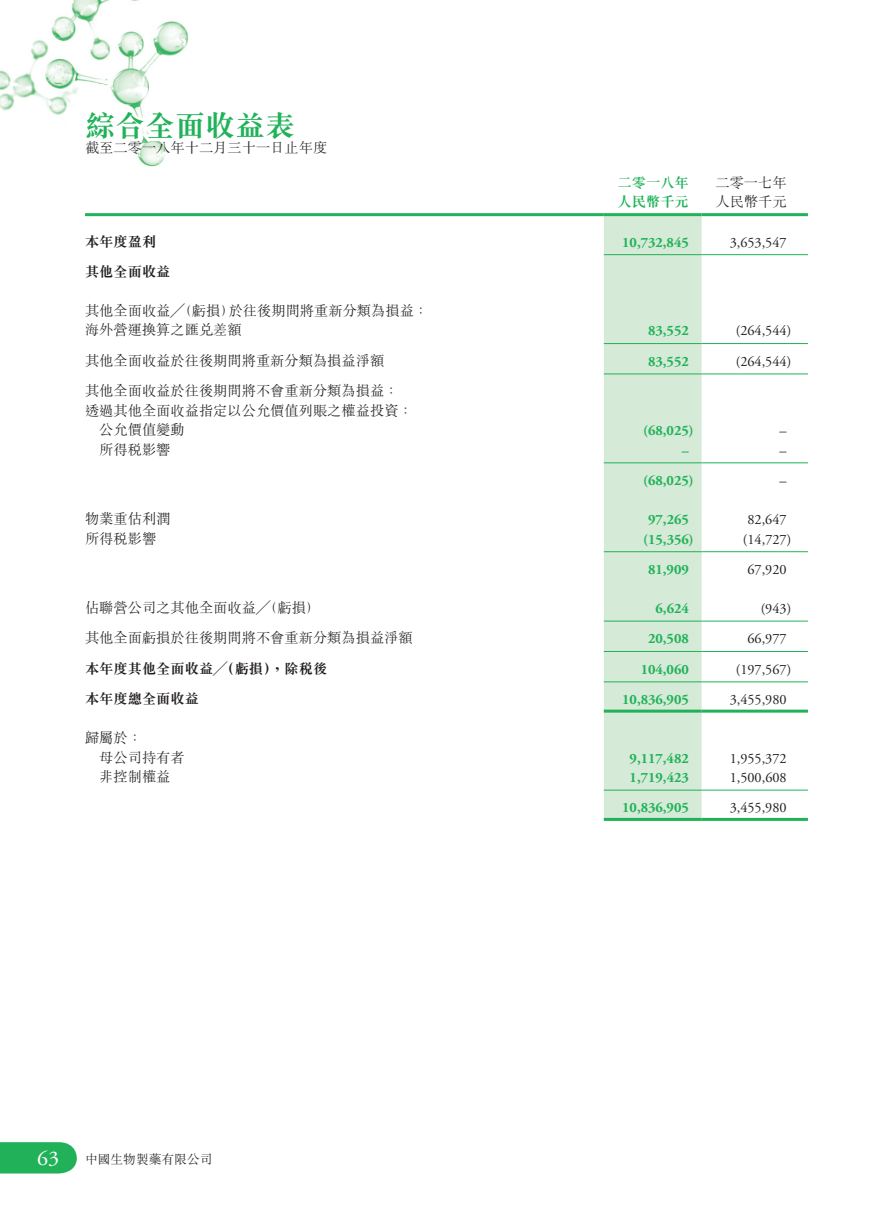
<style>
.page{position:relative;width:893px;height:1212px;background:#fff}
.page>*{position:absolute;margin:0;border:0;box-sizing:border-box;transform-origin:0 0}
.t1{font:700 30px "M Sung HK";color:#21b259}
.t2{font:300 14.25px/19.5px "M Sung HK";color:#231f20}
.t3{font:700 14.25px "Adobe Garamond";color:#21b259}
.t4{font:14.25px "Adobe Garamond";color:#231f20}
.t5{font:700 14.25px "M Sung HK";color:#231f20}
.t6{font:700 14.25px "M Sung HK";color:#21b259}
.t7{font:300 12.75px "M Sung HK";color:#231f20}
.s1{font-family:"Adobe Garamond Pro";font-weight:400;font-size:21px;color:#fff}
</style>
<div class="page">
<img style="left:0;top:0;width:189px;height:115px">
<svg style="left:76px;top:102px;width:224px;height:115px"></svg>
<svg style="left:0;top:1142px;width:77px;height:31px;background:#2cb661"></svg>
<div style="left:604px;top:216px;width:98px;height:602px;background:#d5ead7"></div>
<hr style="left:85px;top:213px;width:519px;height:3px;background:#21b259">
<hr style="left:604px;top:213px;width:98px;height:3px;background:#21b259">
<hr style="left:702px;top:213px;width:106px;height:3px;background:#21b259">
<hr style="left:604px;top:254px;width:98px;height:1px;background:#21b259">
<hr style="left:702px;top:254px;width:106px;height:1px;background:#21b259">
<hr style="left:604px;top:343px;width:98px;height:1px;background:#21b259">
<hr style="left:702px;top:343px;width:106px;height:1px;background:#21b259">
<hr style="left:604px;top:374px;width:98px;height:1px;background:#21b259">
<hr style="left:702px;top:374px;width:106px;height:1px;background:#21b259">
<hr style="left:604px;top:462px;width:98px;height:1px;background:#21b259">
<hr style="left:702px;top:462px;width:106px;height:1px;background:#21b259">
<hr style="left:604px;top:551px;width:98px;height:1px;background:#21b259">
<hr style="left:702px;top:551px;width:106px;height:1px;background:#21b259">
<hr style="left:604px;top:621px;width:98px;height:1px;background:#21b259">
<hr style="left:702px;top:621px;width:106px;height:1px;background:#21b259">
<hr style="left:604px;top:651px;width:98px;height:1px;background:#21b259">
<hr style="left:702px;top:651px;width:106px;height:1px;background:#21b259">
<hr style="left:604px;top:681px;width:98px;height:1px;background:#21b259">
<hr style="left:702px;top:681px;width:106px;height:1px;background:#21b259">
<hr style="left:604px;top:710px;width:98px;height:3px;background:#21b259">
<hr style="left:702px;top:710px;width:106px;height:3px;background:#21b259">
<hr style="left:604px;top:790px;width:98px;height:1px;background:#21b259">
<hr style="left:702px;top:790px;width:106px;height:1px;background:#21b259">
<hr style="left:604px;top:818px;width:98px;height:3px;background:#21b259">
<hr style="left:702px;top:818px;width:106px;height:3px;background:#21b259">
<h1 class="t1" style="left:85px;top:105px;width:211px">綜合全面收益表</h1>
<p class="t2" style="left:85px;top:137px;width:244px">截至二零一八年十二月三十一日止年度</p>
<p class="t6" style="left:618px;top:173px;width:73px">二零一八年</p>
<p class="t2" style="left:715px;top:172px;width:73px">二零一七年</p>
<p class="t6" style="left:618px;top:192px;width:73px">人民幣千元</p>
<p class="t2" style="left:715px;top:192px;width:73px">人民幣千元</p>
<p class="t5" style="left:85px;top:231px;width:73px">本年度盈利</p>
<p class="t3" style="left:622px;top:234px;width:68px">10,732,845</p>
<p class="t4" style="left:730px;top:234px;width:58px">3,653,547</p>
<p class="t5" style="left:85px;top:262px;width:87px">其他全面收益</p>
<p class="t2" style="left:85px;top:300px;width:345px">其他全面收益╱（虧損）於往後期間將重新分類為損益：海外營運換算之匯兌差額</p>
<p class="t3" style="left:648px;top:323px;width:42px">83,552</p>
<p class="t4" style="left:736px;top:323px;width:57px">(264,544)</p>
<p class="t2" style="left:85px;top:350px;width:301px">其他全面收益於往後期間將重新分類為損益淨額</p>
<p class="t3" style="left:648px;top:354px;width:42px">83,552</p>
<p class="t4" style="left:736px;top:354px;width:57px">(264,544)</p>
<p class="t2" style="left:85px;top:381px;width:315px">其他全面收益於往後期間將不會重新分類為損益：</p>
<p class="t2" style="left:85px;top:400px;width:329px">透過其他全面收益指定以公允價值列賬之權益投資：</p>
<p class="t2" style="left:99px;top:420px;width:87px">公允價值變動</p>
<p class="t3" style="left:643px;top:423px;width:52px">(68,025)</p>
<p class="t4" style="left:779px;top:423px;width:9px">–</p>
<p class="t2" style="left:99px;top:439px;width:73px">所得稅影響</p>
<p class="t3" style="left:682px;top:442px;width:9px">–</p>
<p class="t4" style="left:779px;top:443px;width:9px">–</p>
<p class="t3" style="left:643px;top:473px;width:52px">(68,025)</p>
<p class="t4" style="left:779px;top:473px;width:9px">–</p>
<p class="t2" style="left:85px;top:508px;width:87px">物業重估利潤</p>
<p class="t3" style="left:648px;top:512px;width:42px">97,265</p>
<p class="t4" style="left:747px;top:512px;width:41px">82,647</p>
<p class="t2" style="left:85px;top:528px;width:73px">所得稅影響</p>
<p class="t3" style="left:643px;top:531px;width:52px">(15,356)</p>
<p class="t4" style="left:743px;top:531px;width:50px">(14,727)</p>
<p class="t3" style="left:648px;top:562px;width:42px">81,909</p>
<p class="t4" style="left:747px;top:562px;width:41px">67,920</p>
<p class="t2" style="left:85px;top:597px;width:237px">佔聯營公司之其他全面收益╱（虧損）</p>
<p class="t3" style="left:655px;top:601px;width:35px">6,624</p>
<p class="t4" style="left:761px;top:601px;width:32px">(943)</p>
<p class="t2" style="left:85px;top:628px;width:329px">其他全面虧損於往後期間將不會重新分類為損益淨額</p>
<p class="t3" style="left:648px;top:631px;width:42px">20,508</p>
<p class="t4" style="left:747px;top:631px;width:41px">66,977</p>
<p class="t5" style="left:85px;top:659px;width:244px">本年度其他全面收益╱（虧損），除稅後</p>
<p class="t3" style="left:641px;top:661px;width:50px">104,060</p>
<p class="t4" style="left:736px;top:662px;width:57px">(197,567)</p>
<p class="t5" style="left:85px;top:689px;width:115px">本年度總全面收益</p>
<p class="t3" style="left:622px;top:692px;width:68px">10,836,905</p>
<p class="t4" style="left:730px;top:692px;width:58px">3,455,980</p>
<p class="t2" style="left:99px;top:727px;width:87px;text-indent:-14px">歸屬於：<br>母公司持有者</p>
<p class="t3" style="left:630px;top:750px;width:61px">9,117,482</p>
<p class="t4" style="left:730px;top:750px;width:58px">1,955,372</p>
<p class="t2" style="left:99px;top:766px;width:73px">非控制權益</p>
<p class="t3" style="left:630px;top:770px;width:61px">1,719,423</p>
<p class="t4" style="left:730px;top:770px;width:58px">1,500,608</p>
<p class="t3" style="left:622px;top:800px;width:68px">10,836,905</p>
<p class="t4" style="left:730px;top:800px;width:58px">3,455,980</p>
<p class="t7" style="left:37px;top:1150px;width:177px"><span class="s1">63</span> 中國生物製藥有限公司</p>
</div>
